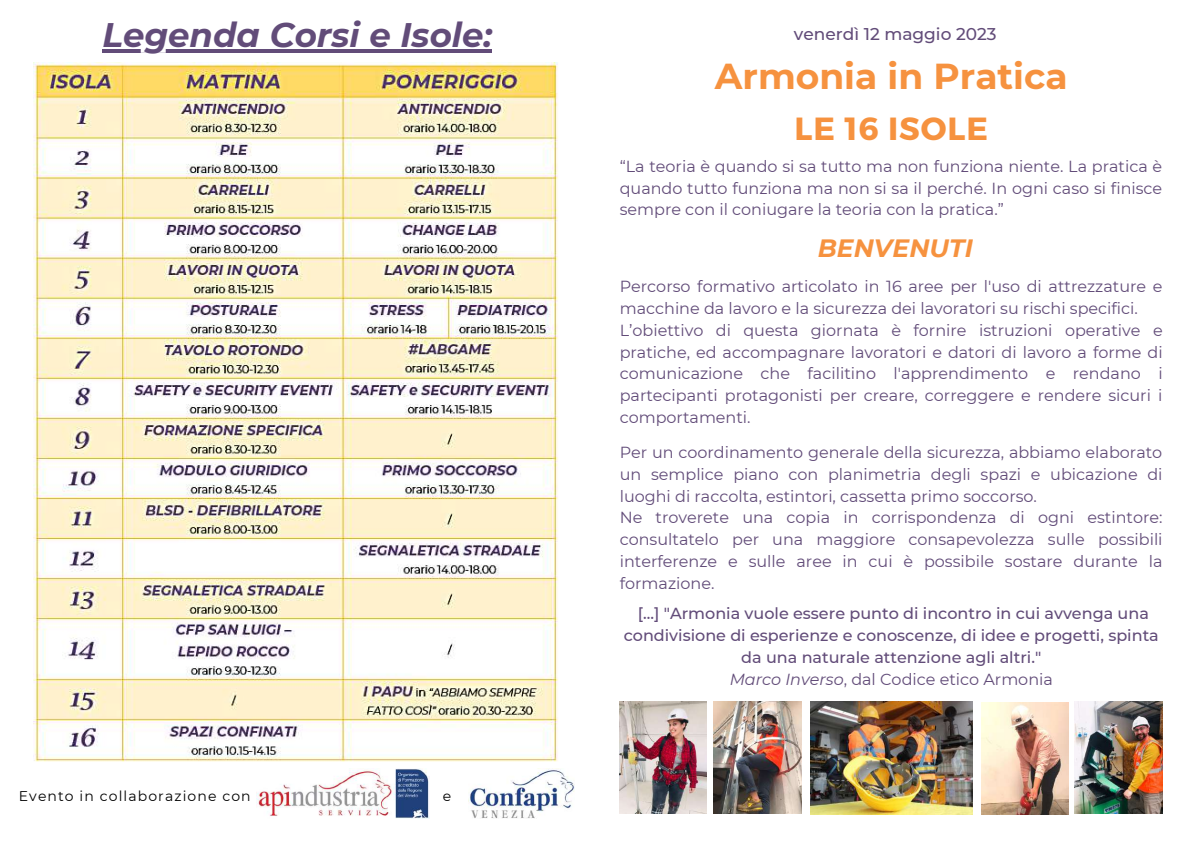
<style>
.page{position:relative;width:1191px;height:843px;background:#fff}
.page>*{position:absolute;margin:0;border:0;box-sizing:border-box;transform-origin:0 0}
.t1{font:700 36px "Montserrat";color:#f6923f}
.t2{font:italic 700 34px "Montserrat";color:#624c79}
.t3{font:700 32px "Montserrat";letter-spacing:.03em;color:#f6923f}
.t4{font:italic 700 25px "Montserrat";color:#f6923f}
.t5{font:500 17px "Montserrat";color:#624c79}
.t6{font:16px/21.8px "Montserrat";color:#624c79}
.t7{font:500 16px/21.8px "Montserrat";color:#624c79;text-align:center}
.t8{font:14px "Montserrat";letter-spacing:.08em;color:#000}
.s1{font-weight:400;font-style:italic}
.s2{font-weight:400}
</style>
<div class="page">
<img style="left:468px;top:768px;width:106px;height:50px">
<img style="left:257px;top:769px;width:172px;height:49px">
<img style="left:619px;top:701px;width:87px;height:112px">
<img style="left:981px;top:702px;width:87px;height:112px">
<img style="left:713px;top:701px;width:88px;height:112px">
<img style="left:1074px;top:701px;width:88px;height:112px">
<img style="left:810px;top:701px;width:162px;height:113px">
<img style="left:34px;top:63px;width:524px;height:697px">
<hr style="left:102px;top:49px;width:390px;height:3px;background:#624c79">
<h2 class="t2" style="left:102px;top:14px;width:391px">Legenda Corsi e Isole:</h2>
<p class="t8" style="left:19px;top:787px;width:233px">Evento in collaborazione con</p>
<p class="t8" style="left:443px;top:787px;width:10px">e</p>
<p class="t5" style="left:793px;top:24px;width:204px">venerdì 12 maggio 2023</p>
<h1 class="t1" style="left:714px;top:54px;width:354px">Armonia in Pratica</h1>
<h3 class="t3" style="left:794px;top:108px;width:195px">LE 16 ISOLE</h3>
<p class="t6" style="left:619px;top:155px;width:544px;text-align:justify">“La teoria è quando si sa tutto ma non funziona niente. La pratica è quando tutto funziona ma non si sa il perché. In ogni caso si finisce sempre con il coniugare la teoria con la pratica.”</p>
<h3 class="t4" style="left:817px;top:233px;width:157px">BENVENUTI</h3>
<p class="t6" style="left:619px;top:275px;width:544px">Percorso formativo articolato in 16 aree per l'uso di attrezzature e macchine da lavoro e la sicurezza dei lavoratori su rischi specifici.<br>L’obiettivo di questa giornata è fornire istruzioni operative e pratiche, ed accompagnare lavoratori e datori di lavoro a forme di comunicazione che facilitino l'apprendimento e rendano i partecipanti protagonisti per creare, correggere e rendere sicuri i comportamenti.</p>
<p class="t6" style="left:619px;top:441px;width:544px">Per un coordinamento generale della sicurezza, abbiamo elaborato un semplice piano con planimetria degli spazi e ubicazione di luoghi di raccolta, estintori, cassetta primo soccorso.<br>Ne troverete una copia in corrispondenza di ogni estintore: consultatelo per una maggiore consapevolezza sulle possibili interferenze e sulle aree in cui è possibile sostare durante la formazione.</p>
<p class="t7" style="left:623px;top:602px;width:536px">[...] "Armonia vuole essere punto di incontro in cui avvenga una condivisione di esperienze e conoscenze, di idee e progetti, spinta da una naturale attenzione agli altri."<br><span class="s1">Marco Inverso</span><span class="s2">, dal Codice etico Armonia</span></p>
</div>
